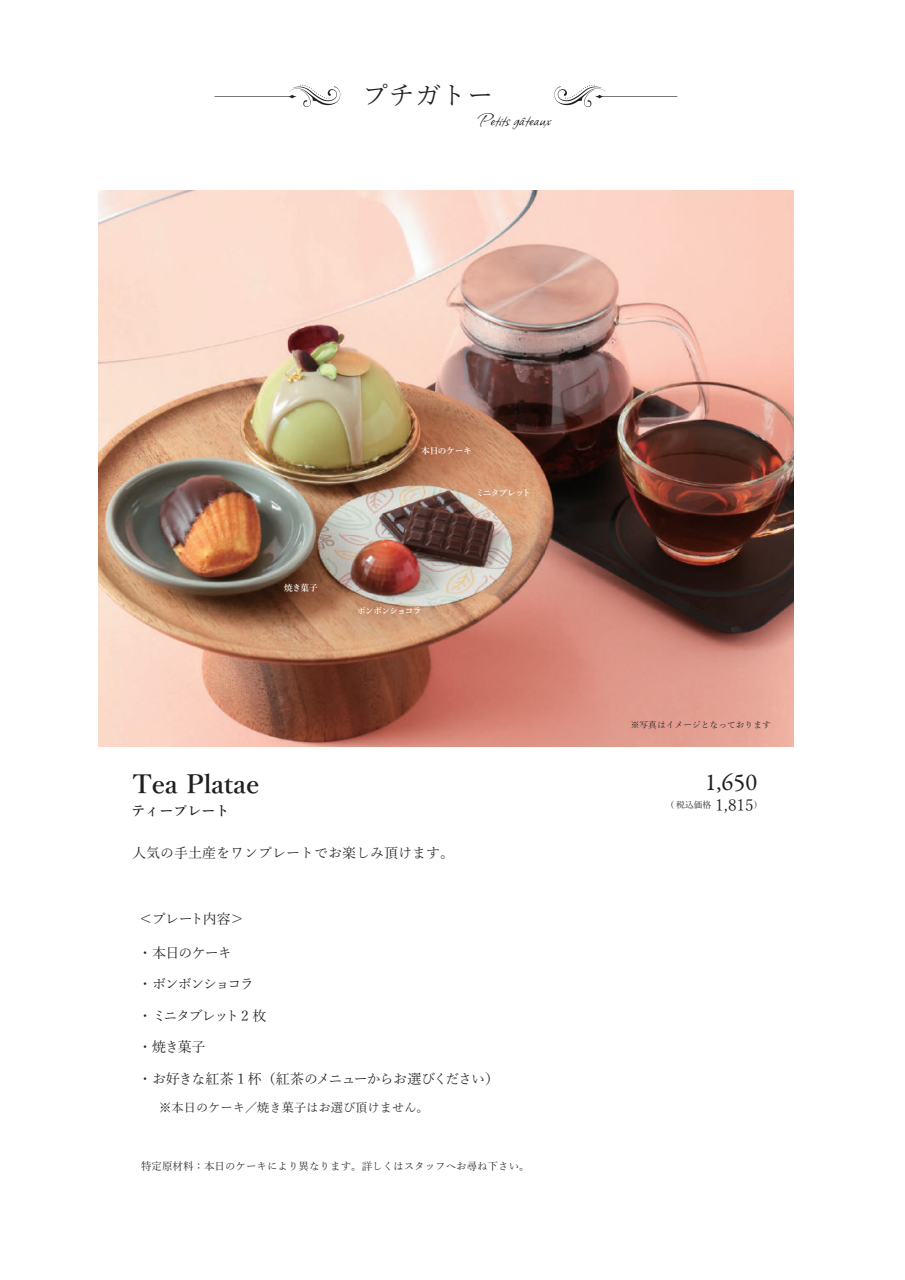
<style>
.page{position:relative;width:905px;height:1280px;background:#fff}
.page>*{position:absolute;margin:0;border:0;box-sizing:border-box;transform-origin:0 0}
.t1{font:600 26.25px "Yu Mincho";color:#231f20}
.t2{font:26.25px "Yu Mincho";color:#231f20}
.t3{font:24.5px "Garamond Premr Pro";color:#231f20}
.t4{font:21px "Allison";color:#231f20}
.t5{font:14px "Yu Mincho";letter-spacing:-.06em;color:#231f20}
.t6{font:14px "Yu Mincho";color:#231f20}
.t7{font:14px "Yu Mincho";letter-spacing:-.1em;color:#231f20}
.t8{font:14px "Yu Mincho";letter-spacing:-.095em;color:#231f20}
.t9{font:600 14px "Yu Mincho";color:#231f20}
.t10{font:12.25px "Yu Mincho";color:#231f20}
.t11{font:10.5px "Yu Mincho";color:#231f20}
.t12{font:8.75px "Yu Mincho";color:#231f20}
.t13{font:600 8.75px "Yu Mincho";letter-spacing:-.085em;color:#fff}
.s1{font-size:15.75px}
</style>
<div class="page">
<img style="left:99px;top:190px;width:694px;height:556px">
<svg style="left:214px;top:85px;width:126px;height:22px"></svg>
<svg style="left:554px;top:85px;width:123px;height:22px"></svg>
<h1 class="t2" style="left:362px;top:82px;width:133px">プチガトー</h1>
<h3 class="t4" style="left:479px;top:106px;width:74px">Petits gâteaux</h3>
<p class="t13" style="left:421px;top:446px;width:52px">本⽇のケーキ</p>
<p class="t13" style="left:284px;top:583px;width:35px">焼き菓⼦</p>
<p class="t13" style="left:357px;top:607px;width:66px">ボンボンショコラ</p>
<p class="t13" style="left:475px;top:489px;width:57px">ミニタブレット</p>
<h1 class="t1" style="left:132px;top:771px;width:128px">Tea Platae</h1>
<p class="t9" style="left:131px;top:804px;width:99px">ティープレート</p>
<p class="t6" style="left:132px;top:846px;width:323px">⼈気の⼿⼟産をワンプレートでお楽しみ頂けます。</p>
<p class="t5" style="left:139px;top:912px;width:107px">＜プレート内容＞</p>
<p class="t5" style="left:138px;top:945px;width:95px">・本⽇のケーキ</p>
<p class="t8" style="left:138px;top:977px;width:117px">・ボンボンショコラ</p>
<p class="t7" style="left:138px;top:1008px;width:130px">・ミニタブレット 2 枚</p>
<p class="t5" style="left:138px;top:1040px;width:69px">・焼き菓⼦</p>
<p class="t5" style="left:138px;top:1071px;width:362px">・お好きな紅茶 1 杯（紅茶のメニューからお選びください）</p>
<p class="t10" style="left:159px;top:1101px;width:271px">※本⽇のケーキ／焼き菓⼦はお選び頂けません。</p>
<p class="t11" style="left:141px;top:1161px;width:390px">特定原材料：本⽇のケーキにより異なります。詳しくはスタッフへお尋ね下さい。</p>
<p class="t12" style="left:631px;top:720px;width:141px">※写真はイメージとなっております</p>
<h2 class="t3" style="left:705px;top:774px;width:54px">1,650</h2>
<p class="t12" style="left:670px;top:800px;width:89px">( 税込価格 <span class="s1">1,815</span>)</p>
</div>
